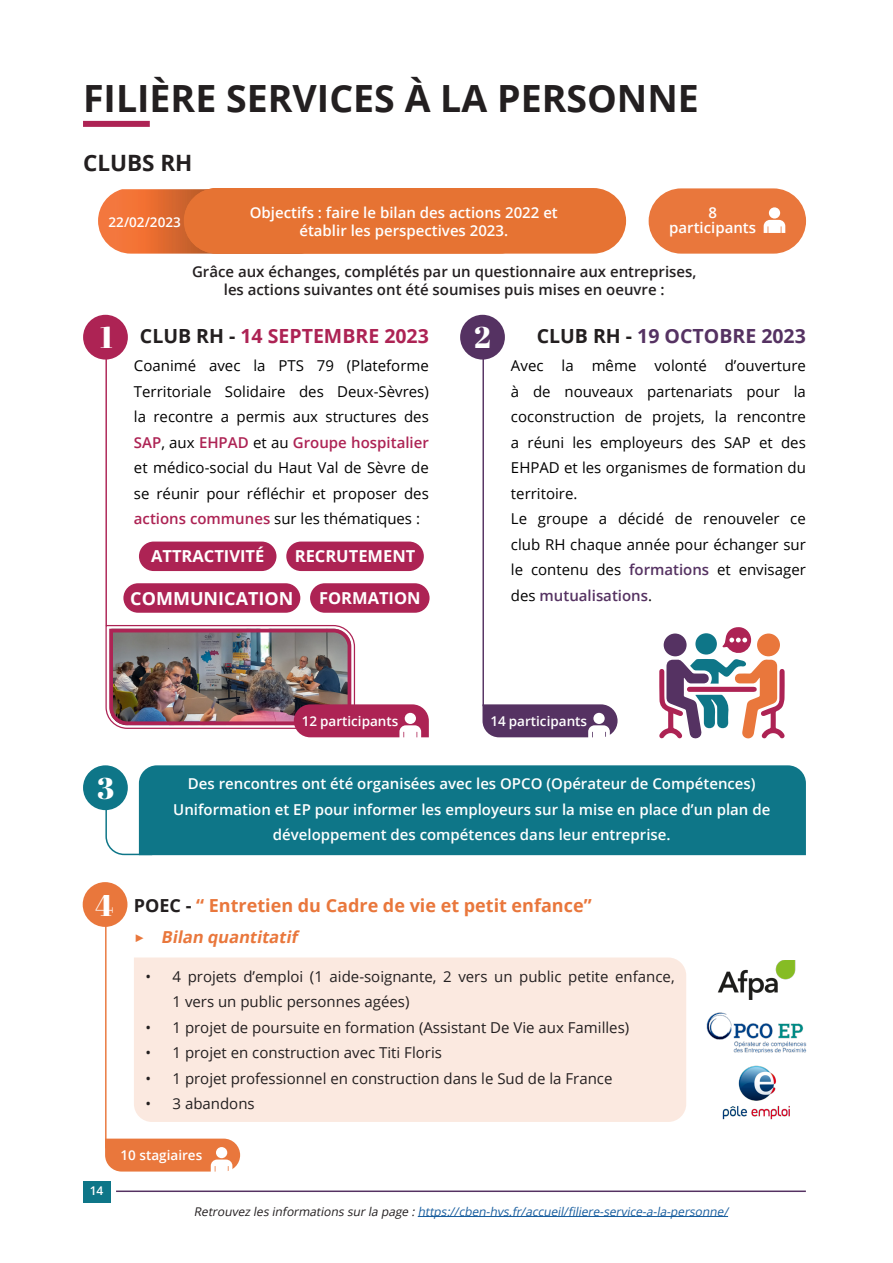
<style>
.page{position:relative;width:893px;height:1263px;background:#fff}
.page>*{position:absolute;margin:0;border:0;box-sizing:border-box;transform-origin:0 0}
.Head_30_30_100_Bold_L{font:700 37.5px "Open Sans";color:#231f20}
.Table_txt_1_8_22{font:30px "Abril Fatface";color:#fff}
.Head_15_20_Bold_L{font:700 22.5px "Open Sans";color:#231f20}
.Head_15_20_Bold_L-2{font:700 19.5px "Open Sans";color:#ad2354}
.Head_15_20_Bold_L-3{font:700 19.5px "Open Sans";color:#553262}
.Table_txt_1_8_22-2{font:700 18px "Open Sans";color:#e9773c}
.Table_txt_1_8_22-3{font:700 18px "Open Sans";color:#fff}
.Table_txt_1_8_22-4{font:700 16.5px "Open Sans";color:#fff}
.t1{font:italic 700 16.5px "Open Sans";color:#e9773c}
.Table_txt_1_8_22-5{font:15px/25.5px "Open Sans";color:#000;text-align:justify}
.Table_txt_1_8_22-6{font:600 15px/25.5px "Open Sans";color:#fff;text-align:center}
.t2{font:15px/25.5px "Open Sans";color:#231f20}
.Table_txt_1_8_22-7{font:600 15px "Open Sans";color:#231f20}
.Table_txt_1_8_22-8{font:600 15px "Open Sans";color:#553262}
.Table_txt_1_8_22-9{font:600 13.5px "Open Sans";color:#fff}
.Table_txt_1_8_22-10{font:italic 12px "Open Sans";color:#175d9e}
.t3{font:600 12px "Open Sans";color:#fff}
.s1{color:#231f20}
.s2{font-weight:600;color:#ad2354}
.s3{font-weight:600;color:#553262}
.s4{font-weight:400;color:#000}
.s5{font-family:"Gontserrat";font-weight:600;font-style:normal;font-size:18px}
</style>
<div class="page">
<hr style="left:116px;top:1190px;width:690px;height:2px;background:#553262">
<div style="left:83px;top:1181px;width:27px;height:21px;background:#0e7688"></div>
<hr style="left:418px;top:1216px;width:310px;height:1px;background:#175d9e">
<div style="left:83px;top:121px;width:67px;height:6px;background:#ad2354"></div>
<svg style="left:105px;top:786px;width:48px;height:70px"></svg>
<div style="left:83px;top:765px;width:45px;height:45px;background:#0e7688;border-radius:50%"></div>
<div style="left:139px;top:765px;width:667px;height:90px;background:#0e7688"></div>
<svg style="left:98px;top:189px;width:113px;height:65px;background:#e87a44"></svg>
<div style="left:184px;top:188px;width:442px;height:66px;background:#e67333;border-radius:33px"></div>
<div style="left:649px;top:188px;width:157px;height:66px;background:#e9773c;border-radius:33px"></div>
<svg style="left:764px;top:220px;width:21px;height:13px"></svg>
<div style="left:769px;top:207px;width:11px;height:12px;background:#fff;border-radius:50%"></div>
<hr style="left:105px;top:913px;width:2px;height:235px;background:#e9773c">
<div style="left:83px;top:882px;width:44px;height:45px;background:#e9773c;border-radius:50%"></div>
<div style="left:134px;top:957px;width:552px;height:165px;background:#fbe9e0"></div>
<img style="left:718px;top:960px;width:77px;height:39px">
<img style="left:706px;top:1013px;width:100px;height:39px">
<img style="left:723px;top:1066px;width:67px;height:53px">
<svg style="left:105px;top:1138px;width:135px;height:34px;background:#eb8753"></svg>
<div style="left:216px;top:1147px;width:11px;height:11px;background:#fff;border-radius:50%"></div>
<hr style="left:105px;top:346px;width:2px;height:279px;background:#ad2354">
<hr style="left:482px;top:346px;width:2px;height:360px;background:#553262">
<div style="left:83px;top:315px;width:45px;height:45px;background:#ad2354;border-radius:50%"></div>
<div style="left:460px;top:315px;width:45px;height:45px;background:#553262;border-radius:50%"></div>
<div style="left:310px;top:583px;width:120px;height:30px;background:#ad2354;border-radius:15px"></div>
<div style="left:286px;top:541px;width:138px;height:30px;background:#ad2354;border-radius:15px"></div>
<div style="left:139px;top:541px;width:137px;height:30px;background:#ad2354;border-radius:15px"></div>
<div style="left:123px;top:583px;width:177px;height:30px;background:#ad2354;border-radius:15px"></div>
<svg style="left:659px;top:627px;width:126px;height:112px"></svg>
<img style="left:105px;top:624px;width:324px;height:114px">
<div style="left:405px;top:713px;width:11px;height:11px;background:#fff;border-radius:50%"></div>
<svg style="left:482px;top:704px;width:136px;height:34px;background:#6a4c76"></svg>
<div style="left:593px;top:713px;width:12px;height:11px;background:#fff;border-radius:50%"></div>
<p class="Head_30_30_100_Bold_L" style="left:83px;top:72px;width:617px">FILIÈRE SERVICES À LA PERSONNE</p>
<p class="Head_15_20_Bold_L" style="left:83px;top:147px;width:111px">CLUBS RH</p>
<p class="Table_txt_1_8_22-9" style="left:109px;top:213px;width:74px">22/02/2023</p>
<p class="Table_txt_1_8_22-6" style="left:250px;top:199px;width:310px">Objectifs : faire le bilan des actions 2022 et</p>
<p class="Table_txt_1_8_22-6" style="left:299px;top:217px;width:210px">établir les perspectives 2023.</p>
<p class="Table_txt_1_8_22-6" style="left:708px;top:200px;width:10px">8</p>
<p class="Table_txt_1_8_22-6" style="left:669px;top:215px;width:88px">participants</p>
<p class="Table_txt_1_8_22-7" style="left:192px;top:262px;width:506px">Grâce aux échanges, complétés par un questionnaire aux entreprises,</p>
<p class="Table_txt_1_8_22-7" style="left:224px;top:280px;width:442px">les actions suivantes ont été soumises puis mises en oeuvre :</p>
<p class="Table_txt_1_8_22" style="left:100px;top:316px;width:14px">1</p>
<p class="Table_txt_1_8_22" style="left:474px;top:316px;width:18px">2</p>
<p class="Head_15_20_Bold_L-2" style="left:140px;top:322px;width:290px"><span class="s1">CLUB RH -</span> 14 SEPTEMBRE 2023</p>
<p class="Head_15_20_Bold_L-3" style="left:537px;top:322px;width:271px"><span class="s1">CLUB RH -</span> 19 OCTOBRE 2023</p>
<p class="Table_txt_1_8_22-5" style="left:134px;top:353px;width:296px">Coanimé avec la PTS 79 (Plateforme Territoriale Solidaire des Deux-Sèvres) la recontre a permis aux structures des <span class="s2">SAP</span>, aux <span class="s2">EHPAD</span> et au <span class="s2">Groupe hospitalier </span>et médico-social du Haut Val de Sèvre de se réunir pour réfléchir et proposer des <span class="s2">actions communes</span> sur les thématiques :</p>
<p class="Table_txt_1_8_22-5" style="left:511px;top:353px;width:296px">Avec la même volonté d’ouverture à de nouveaux partenariats pour la coconstruction de projets, la rencontre a réuni les employeurs des SAP et des EHPAD et les organismes de formation du territoire.</p>
<p class="Table_txt_1_8_22-5" style="left:511px;top:506px;width:296px">Le groupe a décidé de renouveler ce club RH chaque année pour échanger sur le contenu des <span class="s3">formations</span> et envisager</p>
<p class="Table_txt_1_8_22-4" style="left:151px;top:544px;width:115px">ATTRACTIVITÉ</p>
<p class="Table_txt_1_8_22-4" style="left:295px;top:544px;width:122px">RECRUTEMENT</p>
<p class="Table_txt_1_8_22-3" style="left:130px;top:586px;width:165px">COMMUNICATION</p>
<p class="Table_txt_1_8_22-4" style="left:319px;top:586px;width:103px">FORMATION</p>
<p class="Table_txt_1_8_22-8" style="left:511px;top:585px;width:143px"><span class="s4">des</span> mutualisations<span class="s4">.</span></p>
<p class="Table_txt_1_8_22-9" style="left:302px;top:712px;width:98px">12 participants</p>
<p class="Table_txt_1_8_22-9" style="left:491px;top:712px;width:98px">14 participants</p>
<p class="Table_txt_1_8_22" style="left:97px;top:767px;width:19px">3</p>
<p class="Table_txt_1_8_22-6" style="left:173px;top:771px;width:599px">Des rencontres ont été organisées avec les OPCO (Opérateur de Compétences)<br>Uniformation et EP pour informer les employeurs sur la mise en place d’un plan de développement des compétences dans leur entreprise.</p>
<p class="Table_txt_1_8_22" style="left:95px;top:884px;width:20px">4</p>
<p class="Table_txt_1_8_22-2" style="left:134px;top:892px;width:459px"><span class="s1">POEC -</span> “ Entretien du Cadre de vie et petit enfance”</p>
<p class="t1" style="left:134px;top:925px;width:165px"><span class="s5">▶</span> Bilan quantitatif</p>
<p class="t2" style="left:173px;top:963px;width:504px;text-indent:-27px">• 4 projets d’emploi (1 aide-soignante, 2 vers un public petite enfance,<br>1 vers un public personnes agées)</p>
<p class="t2" style="left:146px;top:1014px;width:485px">• 1 projet de poursuite en formation (Assistant De Vie aux Familles)</p>
<p class="t2" style="left:146px;top:1040px;width:298px">• 1 projet en construction avec Titi Floris</p>
<p class="t2" style="left:146px;top:1065px;width:468px">• 1 projet professionnel en construction dans le Sud de la France</p>
<p class="t2" style="left:146px;top:1091px;width:111px">• 3 abandons</p>
<p class="t3" style="left:90px;top:1183px;width:15px">14</p>
<p class="Table_txt_1_8_22-9" style="left:121px;top:1146px;width:83px">10 stagiaires</p>
<p class="Table_txt_1_8_22-10" style="left:194px;top:1203px;width:538px"><span class="s1">Retrouvez les informations surla page :</span>https://cben-hvs.fr/accueil/filiere-service-a-la-personne/</p>
</div>
